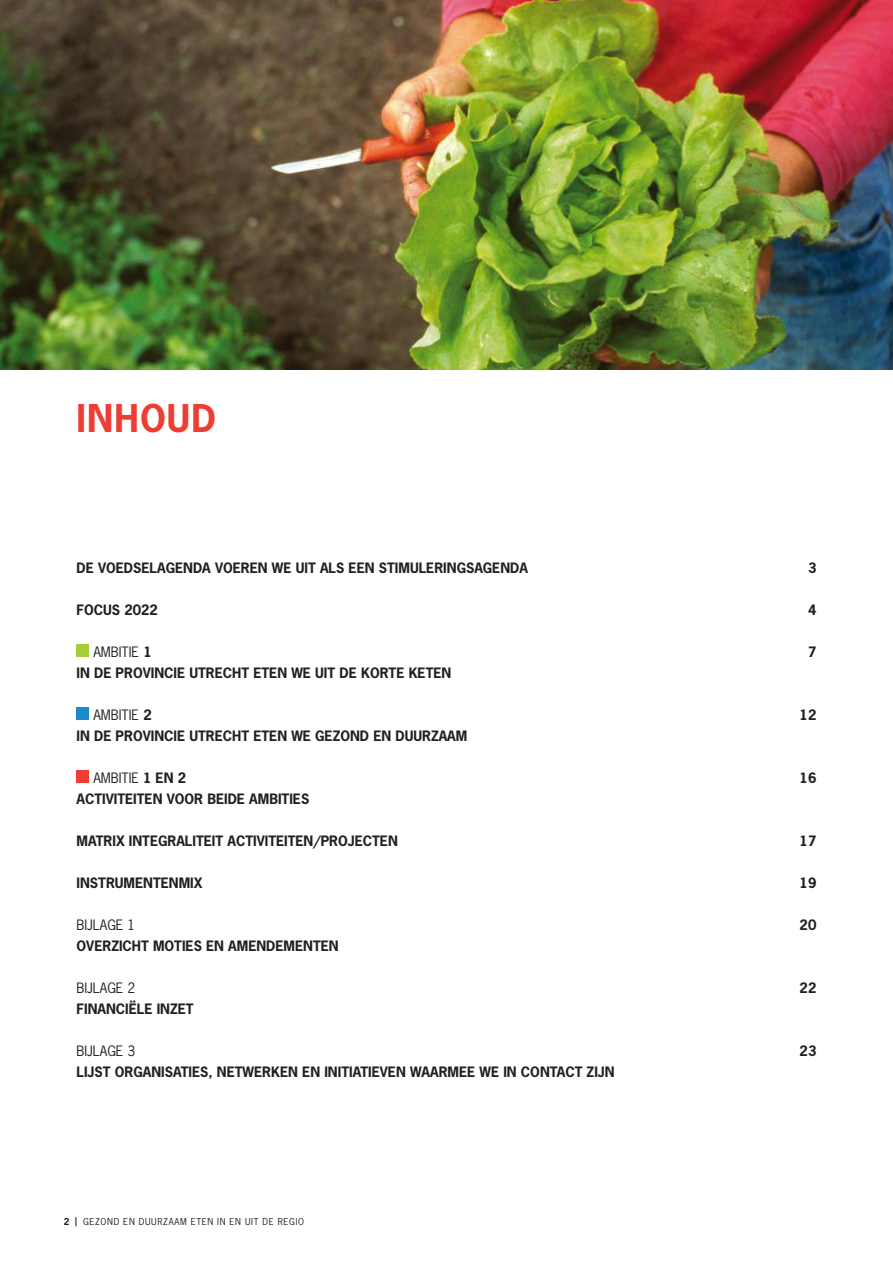
<style>
.page{position:relative;width:893px;height:1263px;background:#fff}
.page>*{position:absolute;margin:0;border:0;box-sizing:border-box;transform-origin:0 0}
.Kop{font:700 36px "News Gothic Std";letter-spacing:.035em;color:#ee3e34}
.Tussenkop{font:700 13.5px "News Gothic Std";color:#231f20}
.t1{font:13.5px "News Gothic Std";color:#231f20}
.t2{font:9px "News Gothic Std";letter-spacing:.075em;color:#231f20}
.s1{font-weight:700}
</style>
<div class="page">
<img style="left:0;top:0;width:893px;height:370px">
<div style="left:77px;top:644px;width:12px;height:13px;background:#a6ce39"></div>
<div style="left:77px;top:707px;width:12px;height:13px;background:#1d8acb"></div>
<div style="left:77px;top:770px;width:12px;height:13px;background:#ee3e34"></div>
<p class="Kop" style="left:77px;top:395px;width:141px">INHOUD</p>
<p class="Tussenkop" style="left:77px;top:558px;width:453px">DE VOEDSELAGENDA VOEREN WE UIT ALS EEN STIMULERINGSAGENDA</p>
<p class="Tussenkop" style="left:808px;top:558px;width:10px">3</p>
<p class="Tussenkop" style="left:77px;top:600px;width:83px">FOCUS 2022</p>
<p class="Tussenkop" style="left:808px;top:600px;width:10px">4</p>
<p class="t1" style="left:93px;top:643px;width:60px">AMBITIE <span class="s1">1</span></p>
<p class="Tussenkop" style="left:808px;top:642px;width:10px">7</p>
<p class="Tussenkop" style="left:77px;top:663px;width:376px">IN DE PROVINCIE UTRECHT ETEN WE UIT DE KORTE KETEN</p>
<p class="t1" style="left:93px;top:706px;width:60px">AMBITIE <span class="s1">2</span></p>
<p class="Tussenkop" style="left:800px;top:705px;width:18px">12</p>
<p class="Tussenkop" style="left:77px;top:726px;width:392px">IN DE PROVINCIE UTRECHT ETEN WE GEZOND EN DUURZAAM</p>
<p class="t1" style="left:93px;top:769px;width:94px">AMBITIE <span class="s1">1 EN 2</span></p>
<p class="Tussenkop" style="left:800px;top:768px;width:18px">16</p>
<p class="Tussenkop" style="left:77px;top:789px;width:234px">ACTIVITEITEN VOOR BEIDE AMBITIES</p>
<p class="Tussenkop" style="left:77px;top:831px;width:323px">MATRIX INTEGRALITEIT ACTIVITEITEN/PROJECTEN</p>
<p class="Tussenkop" style="left:800px;top:831px;width:18px">17</p>
<p class="Tussenkop" style="left:77px;top:873px;width:127px">INSTRUMENTENMIX</p>
<p class="Tussenkop" style="left:800px;top:873px;width:18px">19</p>
<p class="t1" style="left:77px;top:916px;width:60px">BIJLAGE 1</p>
<p class="Tussenkop" style="left:800px;top:915px;width:18px">20</p>
<p class="Tussenkop" style="left:77px;top:936px;width:264px">OVERZICHT MOTIES EN AMENDEMENTEN</p>
<p class="t1" style="left:77px;top:979px;width:60px">BIJLAGE 2</p>
<p class="Tussenkop" style="left:800px;top:978px;width:18px">22</p>
<p class="Tussenkop" style="left:77px;top:999px;width:119px">FINANCIËLE INZET</p>
<p class="t1" style="left:77px;top:1042px;width:60px">BIJLAGE 3</p>
<p class="Tussenkop" style="left:800px;top:1041px;width:18px">23</p>
<p class="Tussenkop" style="left:77px;top:1062px;width:540px">LIJST ORGANISATIES, NETWERKEN EN INITIATIEVEN WAARMEE WE IN CONTACT ZIJN</p>
<p class="t2" style="left:64px;top:1215px;width:242px"><span class="s1">2 |</span> GEZOND EN DUURZAAM ETEN IN EN UIT DE REGIO</p>
</div>
